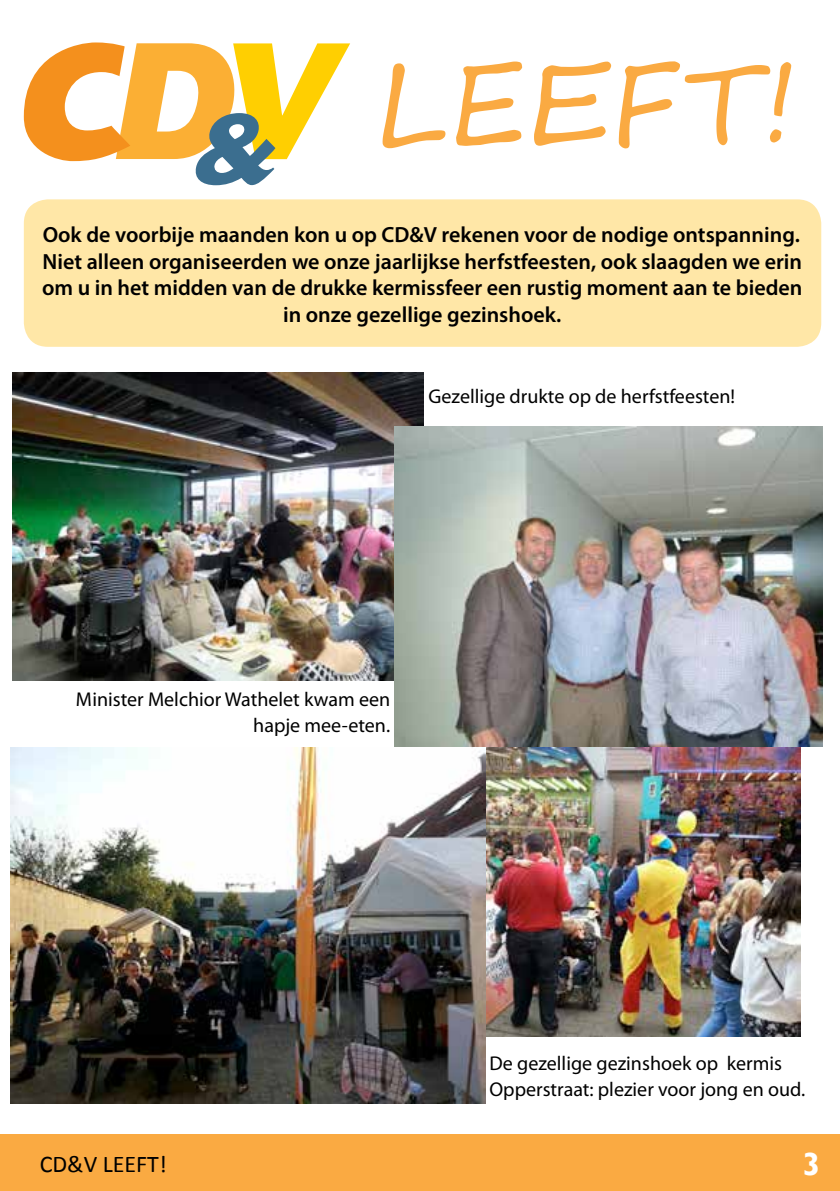
<style>
.page{position:relative;width:840px;height:1191px;background:#fff}
.page>*{position:absolute;margin:0;border:0;box-sizing:border-box;transform-origin:0 0}
.t1{font:112px "Segoe Script";color:#faaa42}
.t2{font:700 32px "Gill Sans";color:#fff}
.t3{font:24px "Calibri";color:#000}
.t4{font:600 22px/26.4px "Myriad Pro";color:#000;text-align:center}
.t5{font:20px/26px "Myriad Pro";color:#000;text-align:right}
</style>
<div class="page">
<div style="left:0;top:1134px;width:839px;height:57px;background:#faaa42"></div>
<svg style="left:24px;top:42px;width:326px;height:143px"></svg>
<div style="left:24px;top:199px;width:796px;height:148px;background:#ffe7a7;border-radius:24px"></div>
<img style="left:12px;top:373px;width:411px;height:307px">
<img style="left:485px;top:748px;width:314px;height:288px">
<img style="left:11px;top:748px;width:474px;height:355px">
<img style="left:394px;top:426px;width:427px;height:321px">
<h1 class="t1" style="left:371px;top:13px;width:428px">LEEFT!</h1>
<p class="t4" style="left:42px;top:221px;width:761px">Ook de voorbije maanden kon u op CD&amp;V rekenen voor de nodige ontspanning.<br>Niet alleen organiseerden we onze jaarlijkse herfstfeesten, ook slaagden we erin om u in het midden van de drukke kermissfeer een rustig moment aan te bieden in onze gezellige gezinshoek.</p>
<p class="t5" style="left:428px;top:384px;width:308px">Gezellige drukte op de herfstfeesten!</p>
<p class="t5" style="left:76px;top:686px;width:315px">Minister Melchior Wathelet kwam een hapje mee-eten.</p>
<p class="t5" style="left:489px;top:1050px;width:317px;text-align:left">De gezellige gezinshoek op kermis<br>Opperstraat: plezier voor jong en oud.</p>
<p class="t3" style="left:40px;top:1148px;width:128px">CD&amp;V LEeFT!</p>
<h2 class="t2" style="left:802px;top:1144px;width:19px">3</h2>
</div>
